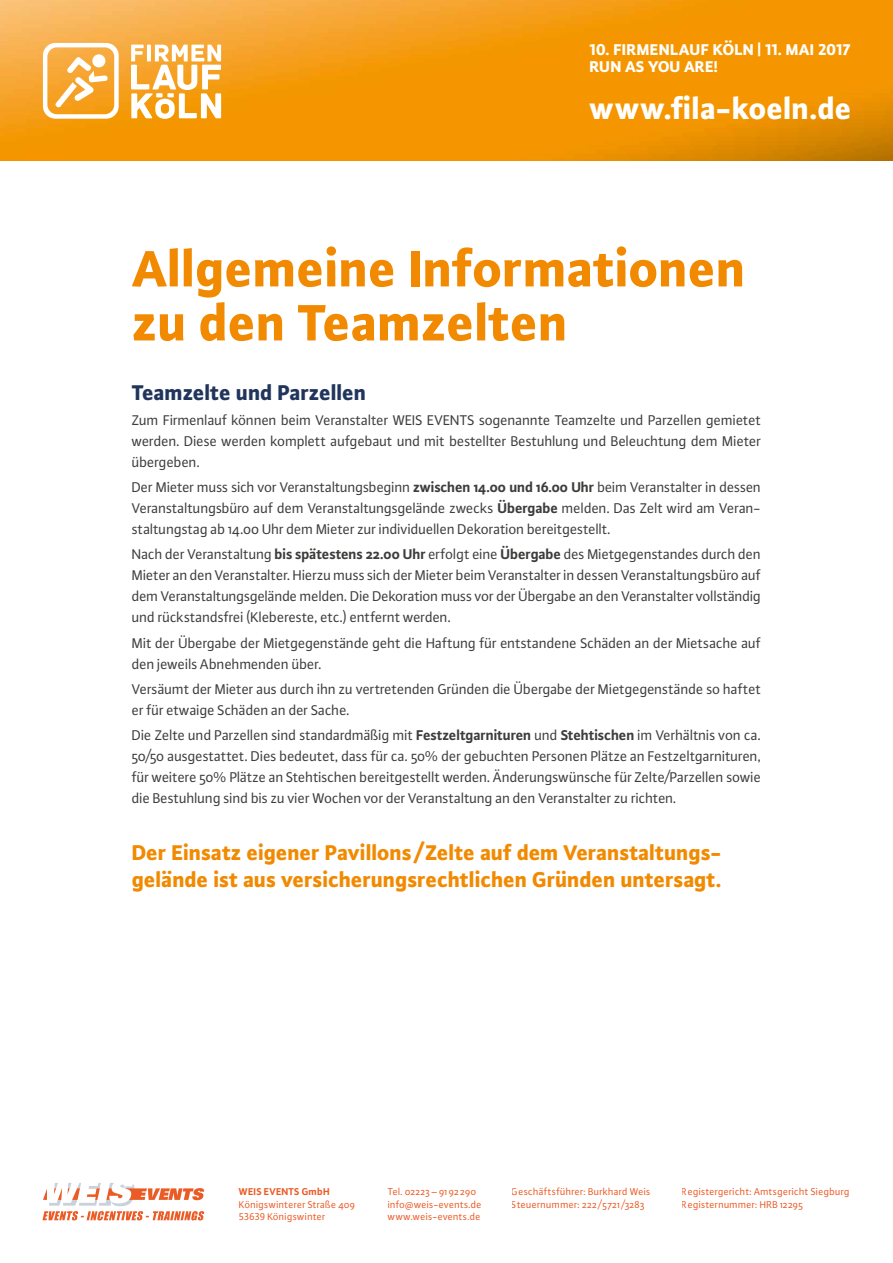
<style>
.page{position:relative;width:893px;height:1263px;background:#fff}
.page>*{position:absolute;margin:0;border:0;box-sizing:border-box;transform-origin:0 0}
.t1{font:800 54px/54px "Plus Sans Pro";color:#f18a00}
.t2{font:800 31.95px "Plus Sans Pro";letter-spacing:.005em;color:#fff}
.t3{font:800 22.5px/27px "Plus Sans Pro";letter-spacing:-.005em;color:#f18a00}
.t4{font:800 22.5px "Plus Sans Pro";letter-spacing:-.005em;color:#21355c}
.t5{font:800 16.5px/16.5px "Plus Sans Pro";letter-spacing:.005em;color:#fff}
.t6{font:15px/21px "Plus Sans Pro";letter-spacing:-.015em;color:#3c3c3b;text-align:justify}
.t7{font:10.5px/12.6px "Plus Sans Pro";letter-spacing:.005em;color:#eb5b25}
.t8{font:700 10.5px "Plus Sans Pro";letter-spacing:.01em;color:#eb5b25}
.s1{font-weight:700}
</style>
<div class="page">
<img style="left:0;top:0;width:893px;height:161px">
<svg style="left:43px;top:43px;width:76px;height:76px"></svg>
<div style="left:92px;top:54px;width:14px;height:14px;background:#fff;border-radius:50%"></div>
<svg style="left:131px;top:45px;width:90px;height:74px"></svg>
<svg style="left:43px;top:1183px;width:162px;height:37px"></svg>
<p class="t5" style="left:589px;top:40px;width:263px">10. FIRMENLAUF KÖLN | 11. MAI 2017<br>RUN AS YOU ARE!</p>
<h2 class="t2" style="left:589px;top:83px;width:263px">www.fila-koeln.de</h2>
<h1 class="t1" style="left:132px;top:236px;width:615px">Allgemeine Informationen zu den Teamzelten</h1>
<h3 class="t4" style="left:132px;top:375px;width:236px">Teamzelte und Parzellen</h3>
<p class="t6" style="left:132px;top:409px;width:631px">Zum Firmenlauf können beim Veranstalter WEIS EVENTS sogenannte Teamzelte und Parzellen gemietet werden. Diese werden komplett aufgebaut und mit bestellter Bestuhlung und Beleuchtung dem Mieter übergeben.</p>
<p class="t6" style="left:132px;top:476px;width:631px">Der Mieter muss sich vor Veranstaltungsbeginn <span class="s1">zwischen 14.00 und 16.00 Uhr</span> beim Veranstalter in dessen Veranstaltungsbüro auf dem Veranstaltungsgelände zwecks <span class="s1">Übergabe</span> melden. Das Zelt wird am Veran&shy;staltungstag ab 14.00 Uhr dem Mieter zur individuellen Dekoration bereitgestellt.</p>
<p class="t6" style="left:132px;top:543px;width:631px">Nach der Veranstaltung <span class="s1">bis spätestens 22.00 Uhr</span> erfolgt eine <span class="s1">Übergabe</span> des Mietgegenstandes durch den Mieter an den Veranstalter. Hierzu muss sich der Mieter beim Veranstalter in dessen Veranstaltungsbüro auf dem Veranstaltungsgelände melden. Die Dekoration muss vor der Übergabe an den Veranstalter vollständig und rückstandsfrei (Klebereste, etc.) entfernt werden.</p>
<p class="t6" style="left:132px;top:632px;width:631px">Mit der Übergabe der Mietgegenstände geht die Haftung für entstandene Schäden an der Mietsache auf den jeweils Abnehmenden über.</p>
<p class="t6" style="left:132px;top:678px;width:631px">Versäumt der Mieter aus durch ihn zu vertretenden Gründen die Übergabe der Mietgegenstände so haftet er für etwaige Schäden an der Sache.</p>
<p class="t6" style="left:132px;top:724px;width:631px">Die Zelte und Parzellen sind standardmäßig mit <span class="s1">Festzeltgarnituren</span> und <span class="s1">Stehtischen</span> im Verhältnis von ca.<br>50/50 ausgestattet. Dies bedeutet, dass für ca. 50% der gebuchten Personen Plätze an Festzeltgarnituren, für weitere 50% Plätze an Stehtischen bereitgestellt werden. Änderungswünsche für Zelte/Parzellen sowie die Bestuhlung sind bis zu vier Wochen vor der Veranstaltung an den Veranstalter zu richten.</p>
<h3 class="t3" style="left:132px;top:837px;width:591px">Der Einsatz eigener Pavillons /Zelte auf dem Veranstaltungs&shy;gelände ist aus versicherungsrechtlichen Gründen untersagt.</h3>
<p class="t8" style="left:239px;top:1184px;width:92px">WEIS EVENTS GmbH</p>
<p class="t7" style="left:239px;top:1197px;width:118px">Königswinterer Straße 409<br>53639 Königswinter</p>
<p class="t7" style="left:388px;top:1185px;width:95px">Tel. 02223–9192290 info@weis-events.de www.weis-events.de</p>
<p class="t7" style="left:512px;top:1185px;width:140px">Geschäftsführer: Burkhard Weis<br>Steuernummer: 222/5721/3283</p>
<p class="t7" style="left:682px;top:1185px;width:169px">Registergericht: Amtsgericht Siegburg<br>Registernummer: HRB 12295</p>
</div>
